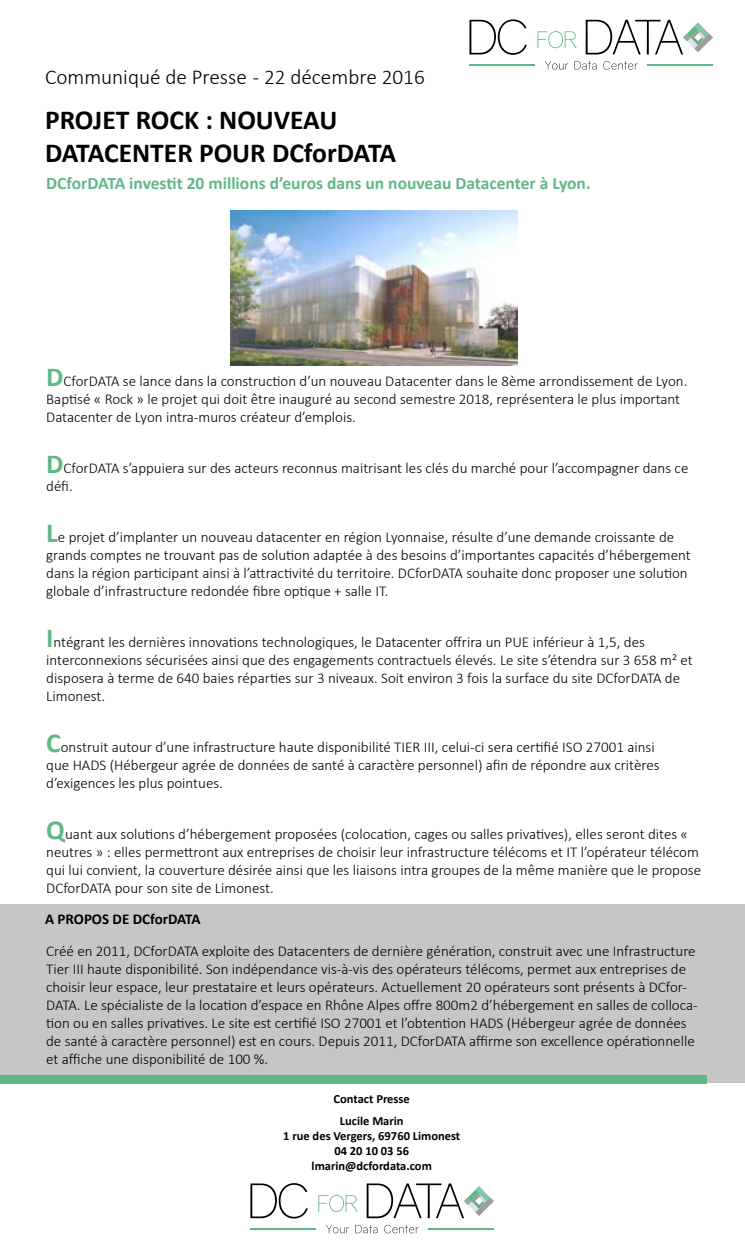
<style>
.page{position:relative;width:745px;height:1241px;background:#fff}
.page>*{position:absolute;margin:0;border:0;box-sizing:border-box;transform-origin:0 0}
.t1{font:700 27.5px/33px "Calibri";color:#000}
.t2{font:300 21.25px "Calibri";color:#000}
.t3{font:700 17.5px "Calibri";color:#60b885}
.t4{font:300 15px/18px "Calibri";color:#000}
.t5{font:700 15px "Calibri";color:#000}
.t6{font:700 12.5px/15px "Calibri";color:#000;text-align:center}
.s1{font-weight:700;font-size:27.5px;color:#60b885}
</style>
<div class="page">
<div style="left:0;top:904px;width:744px;height:178px;background:#c6c6c6"></div>
<div style="left:0;top:1075px;width:706px;height:8px;background:#60b885"></div>
<hr style="left:469px;top:64px;width:66px;height:2px;background:#60b885">
<svg style="left:469px;top:19px;width:57px;height:36px"></svg>
<svg style="left:537px;top:31px;width:39px;height:17px"></svg>
<svg style="left:545px;top:61px;width:22px;height:9px"></svg>
<svg style="left:574px;top:61px;width:22px;height:9px"></svg>
<svg style="left:603px;top:61px;width:34px;height:9px"></svg>
<svg style="left:585px;top:20px;width:127px;height:34px"></svg>
<hr style="left:646px;top:64px;width:66px;height:2px;background:#60b885">
<hr style="left:250px;top:1227px;width:66px;height:2px;background:#60b885">
<svg style="left:250px;top:1183px;width:57px;height:35px"></svg>
<svg style="left:318px;top:1194px;width:39px;height:17px"></svg>
<svg style="left:326px;top:1225px;width:23px;height:7px"></svg>
<svg style="left:355px;top:1224px;width:22px;height:8px"></svg>
<svg style="left:384px;top:1224px;width:34px;height:8px"></svg>
<svg style="left:366px;top:1183px;width:127px;height:34px"></svg>
<hr style="left:428px;top:1227px;width:65px;height:2px;background:#60b885">
<img style="left:230px;top:210px;width:287px;height:156px">
<h2 class="t2" style="left:45px;top:63px;width:381px">Communiqué de Presse - 22 décembre 2016</h2>
<h1 class="t1" style="left:45px;top:102px;width:352px">PROJET ROCK : NOUVEAU<br>DATACENTER POUR DCforDATA</h1>
<p class="t3" style="left:46px;top:171px;width:545px">DCforDATA investit 20 millions d’euros dans un nouveau Datacenter à Lyon.</p>
<p class="t4" style="left:46px;top:371px;width:642px"><span class="s1">D</span>CforDATA se lance dans la construction d’un nouveau Datacenter dans le 8ème arrondissement de Lyon.<br>Baptisé « Rock » le projet qui doit être inauguré au second semestre 2018, représentera le plus important<br>Datacenter de Lyon intra-muros créateur d’emplois.</p>
<p class="t4" style="left:46px;top:458px;width:643px"><span class="s1">D</span>CforDATA s’appuiera sur des acteurs reconnus maitrisant les clés du marché pour l’accompagner dans ce défi.</p>
<p class="t4" style="left:46px;top:527px;width:645px"><span class="s1">L</span>e projet d’implanter un nouveau datacenter en région Lyonnaise, résulte d’une demande croissante de grands comptes ne trouvant pas de solution adaptée à des besoins d’importantes capacités d’hébergement dans la région participant ainsi à l’attractivité du territoire. DCforDATA souhaite donc proposer une solution globale d’infrastructure redondée fibre optique + salle IT.</p>
<p class="t4" style="left:46px;top:632px;width:647px"><span class="s1">I</span>ntégrant les dernières innovations technologiques, le Datacenter offrira un PUE inférieur à 1,5, des interconnexions sécurisées ainsi que des engagements contractuels élevés. Le site s’étendra sur 3 658 m² et disposera à terme de 640 baies réparties sur 3 niveaux. Soit environ 3 fois la surface du site DCforDATA de Limonest.</p>
<p class="t4" style="left:46px;top:737px;width:614px"><span class="s1">C</span>onstruit autour d’une infrastructure haute disponibilité TIER III, celui-ci sera certifié ISO 27001 ainsi que HADS (Hébergeur agrée de données de santé à caractère personnel) afin de répondre aux critères d’exigences les plus pointues.</p>
<p class="t4" style="left:46px;top:824px;width:656px"><span class="s1">Q</span>uant aux solutions d’hébergement proposées (colocation, cages ou salles privatives), elles seront dites « neutres » : elles permettront aux entreprises de choisir leur infrastructure télécoms et IT l’opérateur télécom qui lui convient, la couverture désirée ainsi que les liaisons intra groupes de la même manière que le propose DCforDATA pour son site de Limonest.</p>
<p class="t5" style="left:45px;top:908px;width:157px">A PROPOS DE DCforDATA</p>
<p class="t4" style="left:46px;top:941px;width:652px">Créé en 2011, DCforDATA exploite des Datacenters de dernière génération, construit avec une Infrastructure Tier III haute disponibilité. Son indépendance vis-à-vis des opérateurs télécoms, permet aux entreprises de choisir leur espace, leur prestataire et leurs opérateurs. Actuellement 20 opérateurs sont présents à DCfor-DATA. Le spécialiste de la location d’espace en Rhône Alpes offre 800m2 d’hébergement en salles de colloca&shy;tion ou en salles privatives. Le site est certifié ISO 27001 et l’obtention HADS (Hébergeur agrée de données de santé à caractère personnel) est en cours. Depuis 2011, DCforDATA affirme son excellence opérationnelle et affiche une disponibilité de 100 %.</p>
<p class="t6" style="left:333px;top:1086px;width:78px;line-height:22.5px">Contact Presse<br>Lucile Marin</p>
<p class="t6" style="left:283px;top:1128px;width:178px">1 rue des Vergers, 69760 Limonest<br>04 20 10 03 56 lmarin@dcfordata.com</p>
</div>
